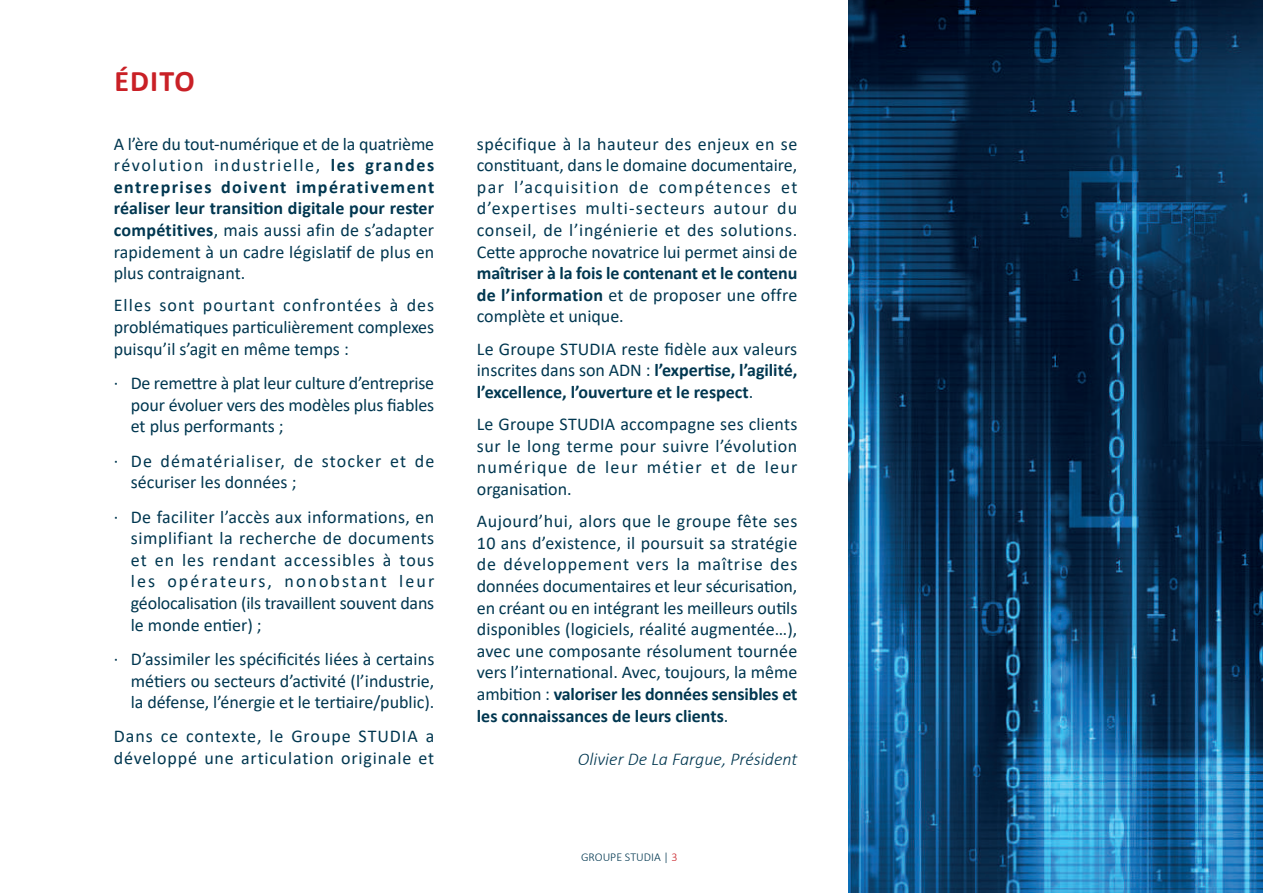
<style>
.page{position:relative;width:1263px;height:893px;background:#fff}
.page>*{position:absolute;margin:0;border:0;box-sizing:border-box;transform-origin:0 0}
.t1{font:700 30px "Calibri";letter-spacing:.04em;color:#c92026}
.t2{font:18px/21.6px "Calibri";color:#013750;text-align:justify}
.t3{font:700 18px/21.6px "Calibri";letter-spacing:-.005em;color:#013750;text-align:justify}
.t4{font:18px/21.6px "Calibri";letter-spacing:.045em;color:#013750}
.t5{font:18px/21.6px "Calibri";letter-spacing:.055em;color:#013750}
.t6{font:italic 300 18px "Calibri";color:#013750}
.t7{font:300 12px "Calibri";color:#013750}
.s1{font-weight:700}
.s2{font-weight:400}
.s3{color:#c92026}
</style>
<div class="page">
<img style="left:848px;top:0;width:415px;height:893px">
<h1 class="t1" style="left:114px;top:59px;width:82px">ÉDITO</h1>
<p class="t2" style="left:114px;top:132px;width:322px">A l’ère du tout-numérique et de la quatrième révolution industrielle, <span class="s1">les grandes entreprises doivent impérativement réaliser leur transition digitale pour rester compétitives</span>, mais aussi afin de s’adapter rapidement à un cadre législatif de plus en plus contraignant.</p>
<p class="t2" style="left:114px;top:294px;width:322px">Elles sont pourtant confrontées à des problématiques particulièrement complexes puisqu’il s’agit en même temps :</p>
<p class="t2" style="left:131px;top:372px;width:305px;text-indent:-17px">· De remettre à plat leur culture d’entreprise pour évoluer vers des modèles plus fiables et plus performants ;</p>
<p class="t5" style="left:131px;top:449px;width:305px;text-indent:-17px">· De dématérialiser, de stocker et de sécuriser les données ;</p>
<p class="t2" style="left:131px;top:505px;width:305px;text-indent:-17px">· De faciliter l’accès aux informations, en simplifiant la recherche de documents et en les rendant accessibles à tous les opérateurs, nonobstant leur géolocalisation (ils travaillent souvent dans le monde entier) ;</p>
<p class="t2" style="left:131px;top:648px;width:305px;text-indent:-17px">· D’assimiler les spécificités liées à certains métiers ou secteurs d’activité (l’industrie, la défense, l’énergie et le tertiaire/public).</p>
<p class="t4" style="left:114px;top:725px;width:322px">Dans ce contexte, le Groupe STUDIA a développé une articulation originale et</p>
<p class="t2" style="left:477px;top:132px;width:322px">spécifique à la hauteur des enjeux en se constituant, dans le domaine documentaire, par l’acquisition de compétences et d’expertises multi-secteurs autour du conseil, de l’ingénierie et des solutions.<br>Cette approche novatrice lui permet ainsi de</p>
<p class="t3" style="left:477px;top:262px;width:322px">maîtriser à la fois le contenant et le contenu de l’information <span class="s2">et de proposer une offre complète et unique.</span></p>
<p class="t3" style="left:477px;top:338px;width:322px"><span class="s2">Le Groupe STUDIA reste fidèle aux valeurs inscrites dans son ADN :</span> l’expertise, l’agilité, l’excellence, l’ouverture et le respect<span class="s2">.</span></p>
<p class="t2" style="left:477px;top:413px;width:322px">Le Groupe STUDIA accompagne ses clients sur le long terme pour suivre l’évolution numérique de leur métier et de leur organisation.</p>
<p class="t2" style="left:477px;top:510px;width:322px">Aujourd’hui, alors que le groupe fête ses 10 ans d’existence, il poursuit sa stratégie de développement vers la maîtrise des données documentaires et leur sécurisation, en créant ou en intégrant les meilleurs outils disponibles (logiciels, réalité augmentée…), avec une composante résolument tournée vers l’international. Avec, toujours, la même ambition : <span class="s1">valoriser les données sensibles et les connaissances de leurs clients</span>.</p>
<p class="t6" style="left:578px;top:747px;width:221px">Olivier De La Fargue, Président</p>
<p class="t7" style="left:581px;top:849px;width:98px">GROUPE STUDIA | <span class="s3">3</span></p>
</div>
